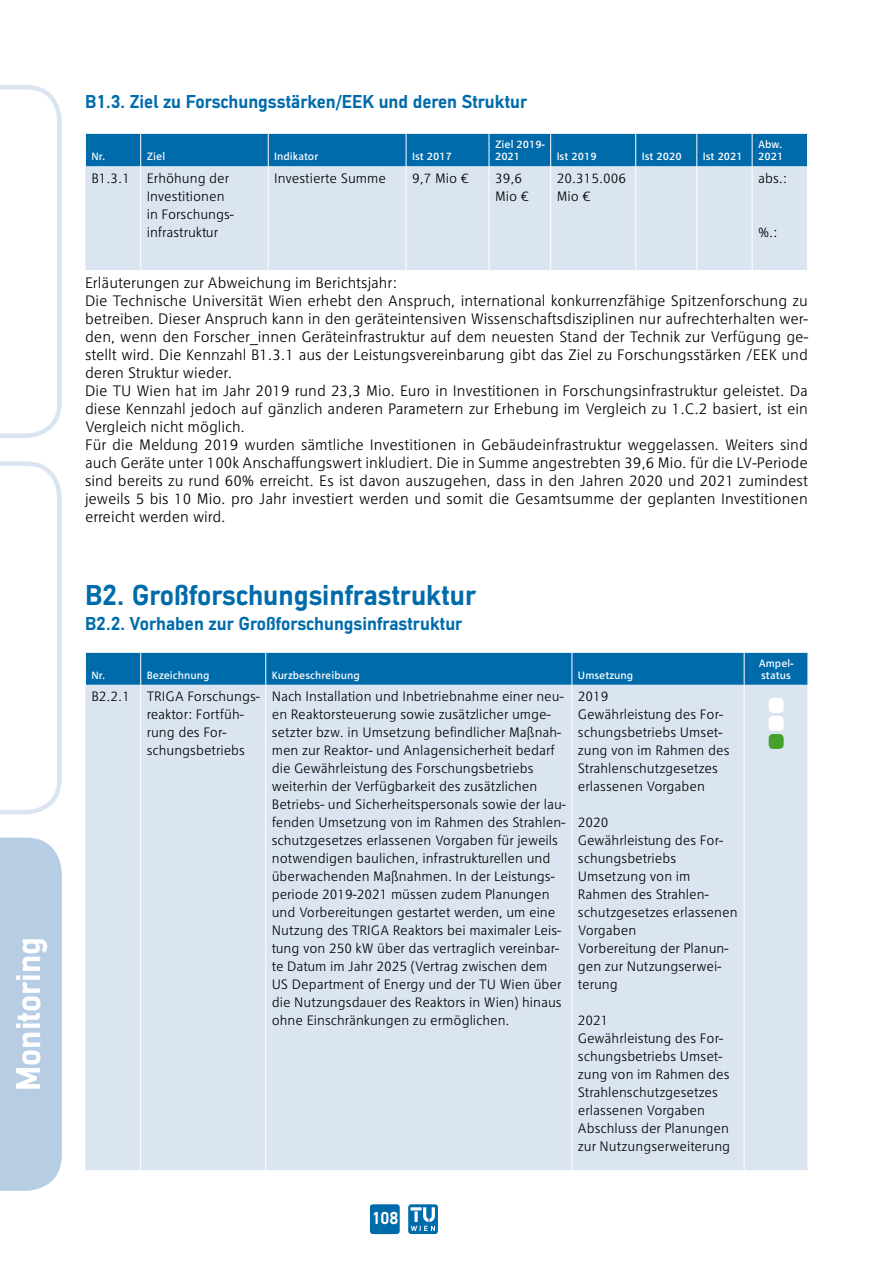
<style>
.page{position:relative;width:893px;height:1263px;background:#fff}
.page>*{position:absolute;margin:0;border:0;box-sizing:border-box;transform-origin:0 0}
.t1{font:700 36px "TU Headline";color:#fff}
.t2{font:700 30px "TU Headline";color:#006bab}
.t3{font:700 19.5px "TU Headline";color:#006bab}
.t4{font:700 18px "TU Headline";color:#fff}
.t5{font:300 15px/18px "TU Text";color:#000}
.t6{font:300 13.5px/18px "TU Text";color:#000}
.t7{font:10.5px/12.6px "TU Text";color:#fff}
</style>
<div class="page">
<svg style="left:408px;top:1204px;width:30px;height:30px"></svg>
<div style="left:370px;top:1204px;width:30px;height:30px;background:#006bab;border-radius:3px"></div>
<svg style="left:0;top:461px;width:62px;height:353px"></svg>
<svg style="left:0;top:85px;width:62px;height:353px"></svg>
<div style="left:0;top:838px;width:62px;height:353px;background:#b7cde4"></div>
<div style="left:86px;top:134px;width:721px;height:32px;background:#006bab"></div>
<div style="left:85px;top:166px;width:722px;height:104px;background:#dbe5f1"></div>
<hr style="left:140px;top:134px;width:1px;height:32px;background:#fff">
<hr style="left:140px;top:166px;width:1px;height:104px;background:#fff">
<hr style="left:268px;top:134px;width:1px;height:32px;background:#fff">
<hr style="left:268px;top:166px;width:1px;height:104px;background:#fff">
<hr style="left:406px;top:134px;width:1px;height:32px;background:#fff">
<hr style="left:406px;top:166px;width:1px;height:104px;background:#fff">
<hr style="left:489px;top:134px;width:1px;height:32px;background:#fff">
<hr style="left:489px;top:166px;width:1px;height:104px;background:#fff">
<hr style="left:550px;top:134px;width:1px;height:32px;background:#fff">
<hr style="left:550px;top:166px;width:1px;height:104px;background:#fff">
<hr style="left:635px;top:134px;width:1px;height:32px;background:#fff">
<hr style="left:635px;top:166px;width:1px;height:104px;background:#fff">
<hr style="left:696px;top:134px;width:1px;height:32px;background:#fff">
<hr style="left:696px;top:166px;width:1px;height:104px;background:#fff">
<hr style="left:752px;top:134px;width:1px;height:32px;background:#fff">
<hr style="left:752px;top:166px;width:1px;height:104px;background:#fff">
<div style="left:86px;top:653px;width:721px;height:32px;background:#006bab"></div>
<div style="left:85px;top:685px;width:722px;height:485px;background:#dbe5f1"></div>
<hr style="left:140px;top:653px;width:1px;height:32px;background:#fff">
<hr style="left:265px;top:653px;width:1px;height:32px;background:#fff">
<hr style="left:572px;top:653px;width:1px;height:32px;background:#fff">
<hr style="left:744px;top:653px;width:1px;height:32px;background:#fff">
<hr style="left:140px;top:685px;width:1px;height:485px;background:#fff">
<hr style="left:265px;top:685px;width:1px;height:485px;background:#fff">
<hr style="left:572px;top:685px;width:1px;height:485px;background:#fff">
<hr style="left:744px;top:685px;width:1px;height:485px;background:#fff">
<div style="left:769px;top:698px;width:15px;height:15px;background:#fff;border-radius:4px"></div>
<div style="left:769px;top:716px;width:15px;height:15px;background:#fff;border-radius:4px"></div>
<div style="left:769px;top:734px;width:15px;height:15px;background:#44a12b;border-radius:4px"></div>
<h1 class="t1" style="left:7px;top:1091px;width:156px;rotate:-90deg">Monitoring</h1>
<h3 class="t3" style="left:85px;top:90px;width:444px">B1.3. Ziel zu Forschungsstärken/EEK und deren Struktur</h3>
<p class="t7" style="left:91px;top:150px;width:16px">Nr.</p>
<p class="t7" style="left:147px;top:150px;width:20px">Ziel</p>
<p class="t7" style="left:274px;top:150px;width:45px">Indikator</p>
<p class="t7" style="left:412px;top:150px;width:42px">Ist 2017</p>
<p class="t7" style="left:495px;top:138px;width:51px">Ziel 2019-<br>2021</p>
<p class="t7" style="left:557px;top:150px;width:42px">Ist 2019</p>
<p class="t7" style="left:642px;top:150px;width:42px">Ist 2020</p>
<p class="t7" style="left:703px;top:150px;width:42px">Ist 2021</p>
<p class="t7" style="left:758px;top:138px;width:27px">Abw.<br>2021</p>
<p class="t6" style="left:147px;top:169px;width:89px;text-indent:-55px">B1.3.1 Erhöhung der<br>Investitionen in Forschungs&shy;infrastruktur</p>
<p class="t6" style="left:274px;top:169px;width:113px">Investierte Summe</p>
<p class="t6" style="left:412px;top:169px;width:58px">9,7 Mio €</p>
<p class="t6" style="left:495px;top:169px;width:35px">39,6<br>Mio €</p>
<p class="t6" style="left:557px;top:169px;width:71px">20.315.006<br>Mio €</p>
<p class="t6" style="left:758px;top:169px;width:30px">abs.:</p>
<p class="t6" style="left:758px;top:223px;width:21px">%.:</p>
<p class="t5" style="left:85px;top:273px;width:724px">Erläuterungen zur Abweichung im Berichtsjahr:<br>Die Technische Universität Wien erhebt den Anspruch, international konkurrenzfähige Spitzenforschung zu betreiben. Dieser Anspruch kann in den geräteintensiven Wissenschaftsdisziplinen nur aufrechterhalten wer&shy;den, wenn den Forscher_innen Geräteinfrastruktur auf dem neuesten Stand der Technik zur Verfügung ge&shy;stellt wird. Die Kennzahl B1.3.1 aus der Leistungsvereinbarung gibt das Ziel zu Forschungsstärken /EEK und deren Struktur wieder.<br>Die TU Wien hat im Jahr 2019 rund 23,3 Mio. Euro in Investitionen in Forschungsinfrastruktur geleistet. Da diese Kennzahl jedoch auf gänzlich anderen Parametern zur Erhebung im Vergleich zu 1.C.2 basiert, ist ein Vergleich nicht möglich.<br>Für die Meldung 2019 wurden sämtliche Investitionen in Gebäudeinfrastruktur weggelassen. Weiters sind auch Geräte unter 100k Anschaffungswert inkludiert. Die in Summe angestrebten 39,6 Mio. für die LV-Periode sind bereits zu rund 60% erreicht. Es ist davon auszugehen, dass in den Jahren 2020 und 2021 zumindest jeweils 5 bis 10 Mio. pro Jahr investiert werden und somit die Gesamtsumme der geplanten Investitionen erreicht werden wird.</p>
<h2 class="t2" style="left:85px;top:577px;width:393px">B2. Großforschungsinfrastruktur</h2>
<h3 class="t3" style="left:85px;top:612px;width:379px">B2.2. Vorhaben zur Großforschungsinfrastruktur</h3>
<p class="t7" style="left:91px;top:669px;width:16px">Nr.</p>
<p class="t7" style="left:147px;top:669px;width:64px">Bezeichnung</p>
<p class="t7" style="left:272px;top:669px;width:90px">Kurzbeschreibung</p>
<p class="t7" style="left:578px;top:669px;width:57px">Umsetzung</p>
<p class="t6" style="left:147px;top:687px;width:115px;text-indent:-55px">B2.2.1 TRIGA Forschungs&shy;reaktor: Fortfüh&shy;rung des For&shy;schungsbetriebs</p>
<p class="t6" style="left:272px;top:687px;width:296px">Nach Installation und Inbetriebnahme einer neu&shy;en Reaktorsteuerung sowie zusätzlicher umge&shy;setzter bzw. in Umsetzung befindlicher Maßnah&shy;men zur Reaktor- und Anlagensicherheit bedarf die Gewährleistung des Forschungsbetriebs weiterhin der Verfügbarkeit des zusätzlichen Betriebs- und Sicherheitspersonals sowie der lau&shy;fenden Umsetzung von im Rahmen des Strahlen&shy;schutzgesetzes erlassenen Vorgaben für jeweils notwendigen baulichen, infrastrukturellen und überwachenden Maßnahmen. In der Leistungs&shy;periode 2019-2021 müssen zudem Planungen und Vorbereitungen gestartet werden, um eine Nutzung des TRIGA Reaktors bei maximaler Leis&shy;tung von 250 kW über das vertraglich vereinbar&shy;te Datum im Jahr 2025 (Vertrag zwischen dem US Department of Energy und der TU Wien über die Nutzungsdauer des Reaktors in Wien) hinaus ohne Einschränkungen zu ermöglichen.</p>
<p class="t6" style="left:578px;top:687px;width:153px">2019<br>Gewährleistung des For&shy;schungsbetriebs Umset&shy;zung von im Rahmen des<br>Strahlenschutzgesetzes erlassenen Vorgaben</p>
<p class="t6" style="left:578px;top:813px;width:161px">2020<br>Gewährleistung des For&shy;schungsbetriebs<br>Umsetzung von im<br>Rahmen des Strahlen&shy;schutzgesetzes erlassenen<br>Vorgaben<br>Vorbereitung der Planun&shy;gen zur Nutzungserwei&shy;terung</p>
<p class="t6" style="left:578px;top:1011px;width:154px">2021<br>Gewährleistung des For&shy;schungsbetriebs Umset&shy;zung von im Rahmen des<br>Strahlenschutzgesetzes erlassenen Vorgaben<br>Abschluss der Planungen zur Nutzungserweiterung</p>
<p class="t7" style="left:759px;top:657px;width:36px;line-height:12px">Ampel&shy;status</p>
<h3 class="t4" style="left:371px;top:1207px;width:28px">108</h3>
</div>
